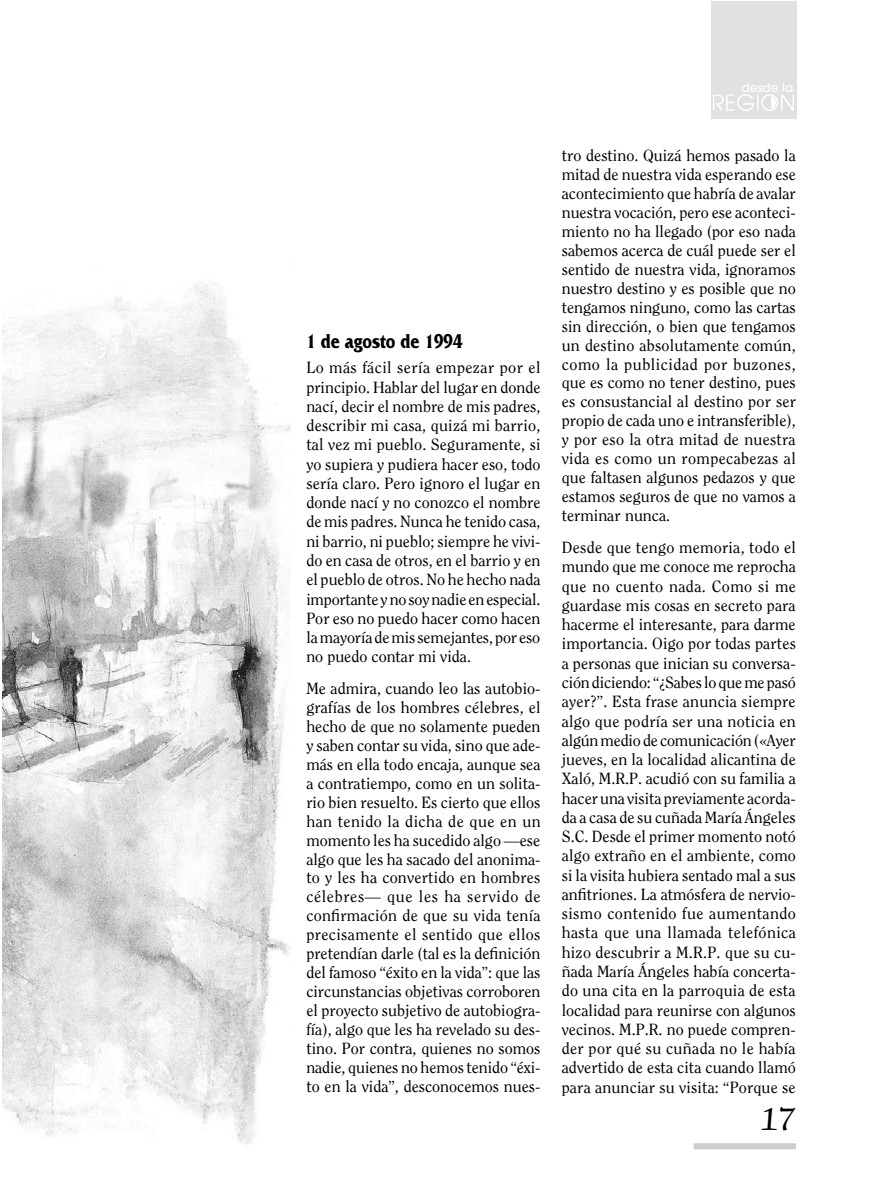
<style>
.page{position:relative;width:881px;height:1191px;background:#fff}
.page>*{position:absolute;margin:0;border:0;box-sizing:border-box;transform-origin:0 0}
.t1{font:500 36px "Zapf Chancery IT Cby BT";color:#000}
.t2{font:700 21px "Friz Quadrata";color:#000;scale:.8 1}
.t3{font:16.05px/19.2px "Clearface";color:#000;text-align:justify}
.t4{font:500 12px "Avant Garde";letter-spacing:.005em;color:#fff}
</style>
<div class="page">
<div style="left:710px;top:1px;width:86px;height:118px;background:#e1e1e1"></div>
<img style="left:713px;top:94px;width:79px;height:17px">
<div style="left:693px;top:1143px;width:102px;height:6px;background:#ccc"></div>
<img style="left:2px;top:282px;width:288px;height:862px">
<p class="t4" style="left:741px;top:80px;width:54px">desde la</p>
<h2 class="t2" style="left:306px;top:329px;width:197px">1 de agosto de 1994</h2>
<p class="t3" style="left:306px;top:358px;width:236px">Lo más fácil sería empezar por el principio. Hablar del lugar en donde nací, decir el nombre de mis padres, describir mi casa, quizá mi barrio, tal vez mi pueblo. Seguramente, si yo supiera y pudiera hacer eso, todo sería claro. Pero ignoro el lugar en donde nací y no conozco el nombre de mis padres. Nunca he tenido casa, ni barrio, ni pueblo; siempre he vivi&shy;do en casa de otros, en el barrio y en el pueblo de otros. No he hecho nada importante y no soy nadie en especial.<br>Por eso no puedo hacer como hacen la mayoría de mis semejantes, por eso no puedo contar mi vida.</p>
<p class="t3" style="left:306px;top:678px;width:236px">Me admira, cuando leo las autobio&shy;grafías de los hombres célebres, el hecho de que no solamente pueden y saben contar su vida, sino que ade&shy;más en ella todo encaja, aunque sea a contratiempo, como en un solita&shy;rio bien resuelto. Es cierto que ellos han tenido la dicha de que en un momento les ha sucedido algo —ese algo que les ha sacado del anonima&shy;to y les ha convertido en hombres célebres— que les ha servido de confirmación de que su vida tenía precisamente el sentido que ellos pretendían darle (tal es la definición del famoso “éxito en la vida”: que las circunstancias objetivas corroboren el proyecto subjetivo de autobiogra&shy;fía), algo que les ha revelado su des&shy;tino. Por contra, quienes no somos nadie, quienes no hemos tenido “éxi&shy;to en la vida”, desconocemos nues-</p>
<p class="t3" style="left:561px;top:146px;width:235px">tro destino. Quizá hemos pasado la mitad de nuestra vida esperando ese acontecimiento que habría de avalar nuestra vocación, pero ese aconteci&shy;miento no ha llegado (por eso nada sabemos acerca de cuál puede ser el sentido de nuestra vida, ignoramos nuestro destino y es posible que no tengamos ninguno, como las cartas sin dirección, o bien que tengamos un destino absolutamente común, como la publicidad por buzones, que es como no tener destino, pues es consustancial al destino por ser propio de cada uno e intransferible), y por eso la otra mitad de nuestra vida es como un rompecabezas al que faltasen algunos pedazos y que estamos seguros de que no vamos a terminar nunca.</p>
<p class="t3" style="left:561px;top:537px;width:235px">Desde que tengo memoria, todo el mundo que me conoce me reprocha que no cuento nada. Como si me guardase mis cosas en secreto para hacerme el interesante, para darme importancia. Oigo por todas partes a personas que inician su conversa&shy;ción diciendo: “¿Sabes lo que me pasó ayer?”. Esta frase anuncia siempre algo que podría ser una noticia en algún medio de comunicación («Ayer jueves, en la localidad alicantina de Xaló, M.R.P. acudió con su familia a hacer una visita previamente acorda&shy;da a casa de su cuñada María Ángeles S.C. Desde el primer momento notó algo extraño en el ambiente, como si la visita hubiera sentado mal a sus anfitriones. La atmósfera de nervio&shy;sismo contenido fue aumentando hasta que una llamada telefónica hizo descubrir a M.R.P. que su cu&shy;ñada María Ángeles había concerta&shy;do una cita en la parroquia de esta localidad para reunirse con algunos vecinos. M.P.R. no puede compren&shy;der por qué su cuñada no le había advertido de esta cita cuando llamó para anunciar su visita: “Porque se</p>
<h1 class="t1" style="left:760px;top:1101px;width:19px">17</h1>
</div>
